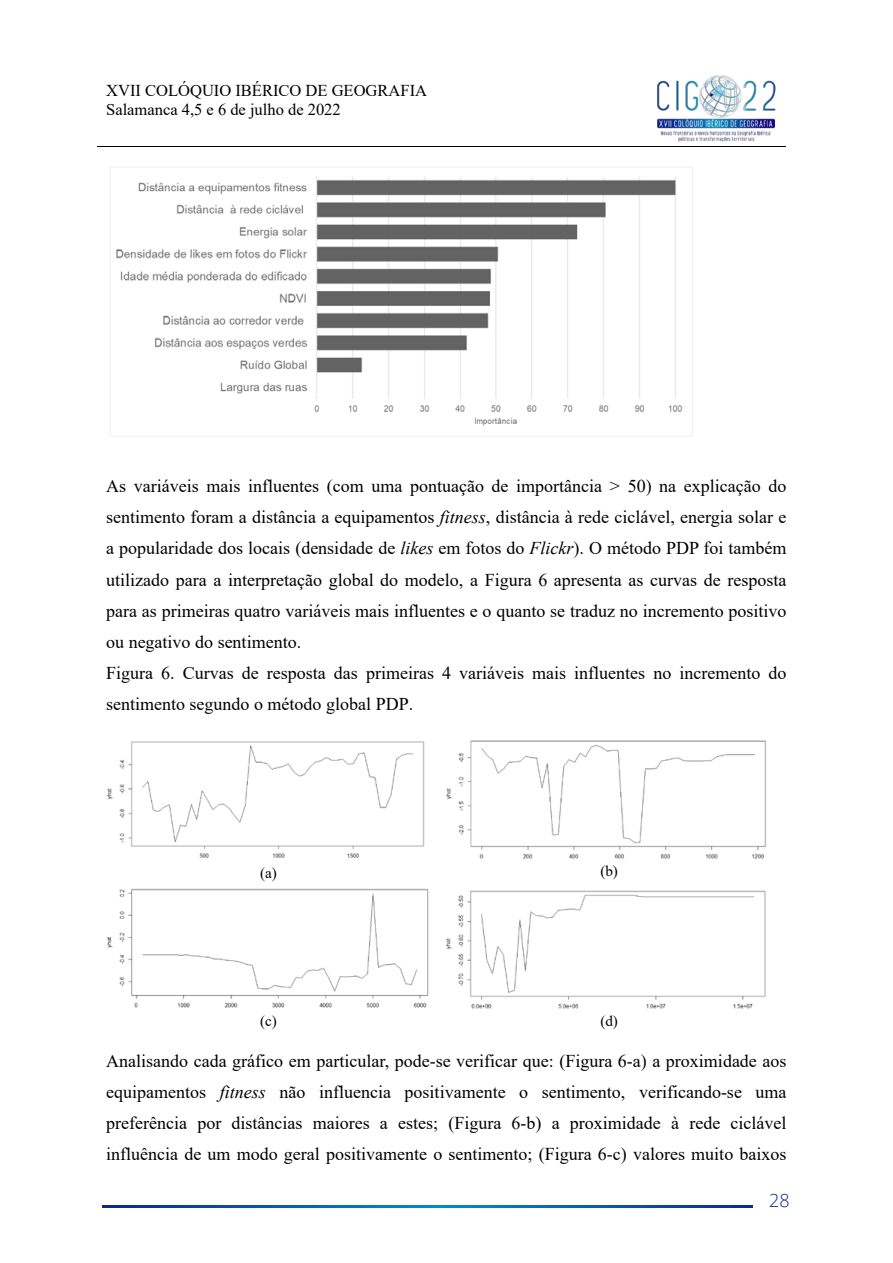
<style>
.page{position:relative;width:893px;height:1263px;background:#fff}
.page>*{position:absolute;margin:0;border:0;box-sizing:border-box;transform-origin:0 0}
.t1{font:18px/31px "Times New Roman";color:#000}
.t2{font:300 18px "Open Sans";color:#0f248d}
.t3{font:16.5px/19px "Times New Roman";color:#000}
.t4{font:15.15px "Times New Roman";color:#000}
.s1{font-style:italic}
</style>
<div class="page">
<hr style="left:97px;top:146px;width:395px;height:1px;background:#000">
<hr style="left:492px;top:146px;width:294px;height:1px;background:#000">
<img style="left:657px;top:75px;width:119px;height:67px">
<img style="left:116px;top:176px;width:567px;height:250px">
<div style="left:110px;top:167px;width:583px;height:270px;border:1px solid #f2f2f2"></div>
<img style="left:106px;top:741px;width:319px;height:117px">
<img style="left:446px;top:740px;width:321px;height:119px">
<img style="left:106px;top:888px;width:323px;height:120px">
<img style="left:446px;top:890px;width:320px;height:119px">
<svg style="left:102px;top:1205px;width:651px;height:2px"></svg>
<p class="t3" style="left:106px;top:80px;width:322px">XVII COLÓQUIO IBÉRICO DE GEOGRAFIA<br>Salamanca 4,5 e 6 de julho de 2022</p>
<p class="t1" style="left:106px;top:470px;width:682px">As variáveis mais influentes (com uma pontuação de importância &gt; 50) na explicação do sentimento foram a distância a equipamentos <span class="s1">fitness</span>, distância à rede ciclável, energia solar e a popularidade dos locais (densidade de <span class="s1">likes</span> em fotos do <span class="s1">Flickr</span>). O método PDP foi também utilizado para a interpretação global do modelo, a Figura 6 apresenta as curvas de resposta para as primeiras quatro variáveis mais influentes e o quanto se traduz no incremento positivo ou negativo do sentimento.<br>Figura 6. Curvas de resposta das primeiras 4 variáveis mais influentes no incremento do sentimento segundo o método global PDP.</p>
<p class="t4" style="left:260px;top:862px;width:18px">(a)</p>
<p class="t4" style="left:600px;top:860px;width:19px">(b)</p>
<p class="t4" style="left:260px;top:1010px;width:18px">(c)</p>
<p class="t4" style="left:600px;top:1010px;width:19px">(d)</p>
<p class="t1" style="left:106px;top:1045px;width:682px;text-align:justify">Analisando cada gráfico em particular, pode-se verificar que: (Figura 6-a) a proximidade aos equipamentos <span class="s1">fitness</span> não influencia positivamente o sentimento, verificando-se uma preferência por distâncias maiores a estes; (Figura 6-b) a proximidade à rede ciclável influência de um modo geral positivamente o sentimento; (Figura 6-c) valores muito baixos</p>
<p class="t2" style="left:769px;top:1188px;width:22px">28</p>
</div>
